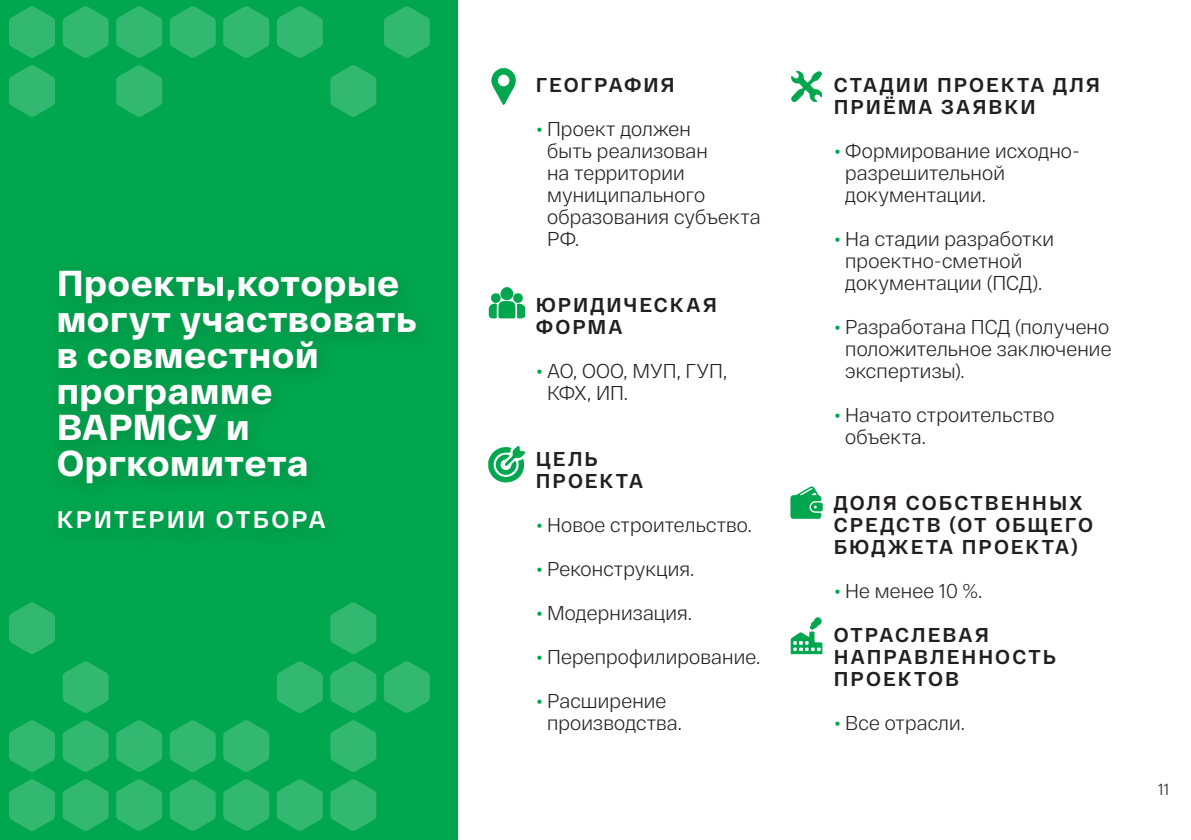
<style>
.page{position:relative;width:1191px;height:840px;background:#fff}
.page>*{position:absolute;margin:0;border:0;box-sizing:border-box;transform-origin:0 0}
.t1{font:800 36px/36px "RF Dewi";letter-spacing:.015em;color:#fff}
.t2{font:700 24px "RF Dewi";letter-spacing:.09em;color:#fff}
.t3{font:300 20px/22px "RF Dewi";letter-spacing:.01em;color:#231f20}
.t4{font:700 20px/22px "RF Dewi";letter-spacing:.1em;color:#231f20}
.t5{font:300 16px "RF Dewi";color:#231f20}
.s1{font-weight:400;color:#00a74e}
</style>
<div class="page">
<div style="left:0;top:0;width:457px;height:839px;background:#00a74e"></div>
<svg style="left:9px;top:779px;width:46px;height:51px"></svg>
<svg style="left:63px;top:779px;width:46px;height:51px"></svg>
<svg style="left:116px;top:779px;width:46px;height:51px"></svg>
<svg style="left:170px;top:779px;width:46px;height:51px"></svg>
<svg style="left:223px;top:779px;width:46px;height:51px"></svg>
<svg style="left:277px;top:779px;width:46px;height:51px"></svg>
<svg style="left:330px;top:779px;width:46px;height:51px"></svg>
<svg style="left:9px;top:720px;width:46px;height:51px"></svg>
<svg style="left:63px;top:720px;width:46px;height:51px"></svg>
<svg style="left:116px;top:720px;width:46px;height:51px"></svg>
<svg style="left:170px;top:720px;width:46px;height:51px"></svg>
<svg style="left:223px;top:720px;width:46px;height:51px"></svg>
<svg style="left:330px;top:720px;width:46px;height:51px"></svg>
<svg style="left:63px;top:661px;width:46px;height:51px"></svg>
<svg style="left:277px;top:661px;width:46px;height:51px"></svg>
<svg style="left:330px;top:661px;width:46px;height:51px"></svg>
<svg style="left:384px;top:661px;width:46px;height:51px"></svg>
<svg style="left:9px;top:602px;width:46px;height:51px"></svg>
<svg style="left:330px;top:602px;width:46px;height:51px"></svg>
<svg style="left:9px;top:65px;width:46px;height:52px"></svg>
<svg style="left:116px;top:65px;width:46px;height:52px"></svg>
<svg style="left:330px;top:65px;width:46px;height:52px"></svg>
<svg style="left:9px;top:6px;width:46px;height:52px"></svg>
<svg style="left:63px;top:6px;width:46px;height:52px"></svg>
<svg style="left:116px;top:6px;width:46px;height:52px"></svg>
<svg style="left:170px;top:6px;width:46px;height:52px"></svg>
<svg style="left:223px;top:6px;width:46px;height:52px"></svg>
<svg style="left:277px;top:6px;width:46px;height:52px"></svg>
<svg style="left:384px;top:6px;width:46px;height:52px"></svg>
<div style="left:42px;top:257px;width:395px;height:295px;background:#01a14c"></div>
<svg style="left:491px;top:68px;width:25px;height:37px"></svg>
<svg style="left:489px;top:287px;width:36px;height:32px"></svg>
<svg style="left:488px;top:446px;width:37px;height:37px"></svg>
<svg style="left:791px;top:71px;width:31px;height:31px"></svg>
<svg style="left:790px;top:486px;width:32px;height:32px"></svg>
<svg style="left:790px;top:617px;width:32px;height:36px"></svg>
<h1 class="t1" style="left:57px;top:265px;width:361px">Проекты,которые могут участвовать в совместной программе<br>ВАРМСУ и<br>Оргкомитета</h1>
<p class="t2" style="left:57px;top:505px;width:270px">КРИТЕРИИ ОТБОРА</p>
<p class="t4" style="left:536px;top:73px;width:140px">ГЕОГРАФИЯ</p>
<p class="t3" style="left:547px;top:117px;width:215px;text-indent:-11px"><span class="s1">•</span> Проект должен<br>быть реализован<br>на территории муниципального образования субъекта<br>РФ.</p>
<p class="t4" style="left:536px;top:293px;width:183px">ЮРИДИЧЕСКАЯ<br>ФОРМА</p>
<p class="t3" style="left:547px;top:359px;width:182px;text-indent:-11px"><span class="s1">•</span> АО, ООО, МУП, ГУП,<br>КФХ, ИП.</p>
<p class="t4" style="left:536px;top:447px;width:109px">ЦЕЛЬ<br>ПРОЕКТА</p>
<p class="t3" style="left:536px;top:513px;width:218px"><span class="s1">•</span> Новое строительство.</p>
<p class="t3" style="left:536px;top:557px;width:160px"><span class="s1">•</span> Реконструкция.</p>
<p class="t3" style="left:536px;top:601px;width:158px"><span class="s1">•</span> Модернизация.</p>
<p class="t3" style="left:536px;top:645px;width:226px"><span class="s1">•</span> Перепрофилирование.</p>
<p class="t3" style="left:547px;top:689px;width:136px;text-indent:-11px"><span class="s1">•</span> Расширение производства.</p>
<p class="t4" style="left:834px;top:73px;width:268px">СТАДИИ ПРОЕКТА ДЛЯ<br>ПРИЁМА ЗАЯВКИ</p>
<p class="t3" style="left:845px;top:139px;width:236px;text-indent:-11px"><span class="s1">•</span> Формирование исходно&shy;разрешительной документации.</p>
<p class="t3" style="left:845px;top:227px;width:210px;text-indent:-11px"><span class="s1">•</span> На стадии разработки проектно-сметной документации (ПСД).</p>
<p class="t3" style="left:845px;top:315px;width:268px;text-align:justify;text-indent:-11px"><span class="s1">•</span> Разработана ПСД (получено положительное заключение экспертизы).</p>
<p class="t3" style="left:845px;top:403px;width:211px;text-indent:-11px"><span class="s1">•</span> Начато строительство объекта.</p>
<p class="t4" style="left:834px;top:491px;width:261px">ДОЛЯ СОБСТВЕННЫХ<br>СРЕДСТВ (ОТ ОБЩЕГО<br>БЮДЖЕТА ПРОЕКТА)</p>
<p class="t3" style="left:834px;top:579px;width:150px"><span class="s1">•</span> Не менее 10 %.</p>
<p class="t4" style="left:834px;top:623px;width:223px">ОТРАСЛЕВАЯ<br>НАПРАВЛЕННОСТЬ<br>ПРОЕКТОВ</p>
<p class="t3" style="left:834px;top:711px;width:132px"><span class="s1">•</span> Все отрасли.</p>
<p class="t5" style="left:1158px;top:779px;width:13px">11</p>
</div>
